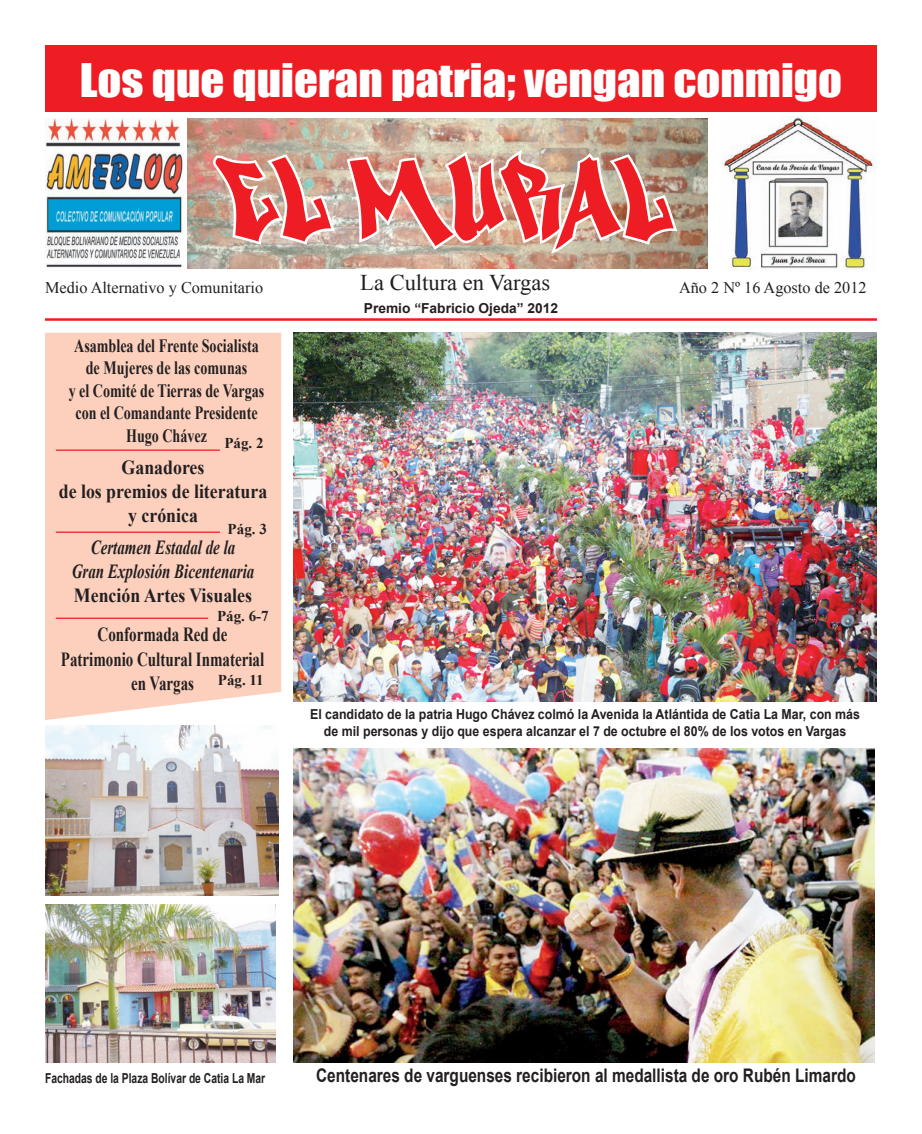
<style>
.page{position:relative;width:922px;height:1134px;background:#fff}
.page>*{position:absolute;margin:0;border:0;box-sizing:border-box;transform-origin:0 0}
.t1{font:102.5px "Nosegrind Demo";color:#ee1d23}
.t2{font:42.5px "Impact";color:#fff;scale:1.1 1}
.t3{font:22.5px "Times New Roman";color:#231f20}
.Normal__Web{font:700 20px/24px "Times New Roman";color:#231f20;text-align:center;scale:.89 1}
.Normal__Web-2{font:700 20px "Times New Roman";color:#231f20;scale:.75 1}
.t4{font:italic 700 20px "Times New Roman";color:#231f20;scale:.75 1}
.t5{font:700 18.75px/22.5px "Times New Roman";color:#231f20;text-align:center;scale:.75 1}
.t6{font:700 18.75px "Arial";color:#231f20;scale:.82 1}
.t7{font:16.25px "Times New Roman";color:#231f20}
.t8{font:700 15px "Times New Roman";color:#231f20}
.t9{font:700 13.75px "Arial";color:#231f20;scale:.9 1}
.t10{font:700 13.75px "Arial";color:#231f20;scale:.75 1}
.t11{font:700 13.75px "Arial";color:#231f20}
</style>
<div class="page">
<img style="left:722px;top:117px;width:154px;height:153px">
<img style="left:188px;top:119px;width:519px;height:149px">
<img style="left:210px;top:144px;width:470px;height:113px">
<div style="left:45px;top:45px;width:831px;height:67px;background:#ee1d23"></div>
<hr style="left:45px;top:318px;width:831px;height:3px;background:#ee1d23">
<img style="left:45px;top:119px;width:138px;height:149px">
<img style="left:45px;top:904px;width:230px;height:159px">
<img style="left:293px;top:748px;width:580px;height:315px">
<img style="left:293px;top:333px;width:583px;height:368px">
<div style="left:45px;top:333px;width:236px;height:387px;background:#fcd0bd"></div>
<hr style="left:56px;top:449px;width:164px;height:2px;background:#ee1d23">
<hr style="left:56px;top:531px;width:164px;height:2px;background:#ee1d23">
<hr style="left:56px;top:618px;width:152px;height:1px;background:#ee1d23">
<img style="left:45px;top:726px;width:233px;height:169px">
<p class="t2" style="left:80px;top:48px;width:694px">Los que quieran patria; vengan conmigo</p>
<p class="t1" style="left:220px;top:144px;width:451px">EL MURAL</p>
<p class="t3" style="left:360px;top:267px;width:191px">La Cultura en Vargas</p>
<p class="t7" style="left:45px;top:277px;width:220px">Medio Alternativo y Comunitario</p>
<p class="t7" style="left:679px;top:277px;width:189px">Año 2 Nº 16 Agosto de 2012</p>
<p class="t5" style="left:74px;top:334px;width:248px">Asamblea del Frente Socialista</p>
<p class="t5" style="left:86px;top:356px;width:217px">de Mujeres de las comunas</p>
<p class="t5" style="left:69px;top:379px;width:262px">y el Comité de Tierras de Vargas</p>
<p class="t5" style="left:75px;top:401px;width:244px">con el Comandante Presidente<br>Hugo Chávez</p>
<p class="t8" style="left:224px;top:432px;width:41px">Pág. 2</p>
<p class="Normal__Web" style="left:122px;top:455px;width:94px">Ganadores</p>
<p class="Normal__Web" style="left:59px;top:479px;width:236px">de los premios de literatura y crónica</p>
<p class="t4" style="left:91px;top:533px;width:194px">Certamen Estadal de la</p>
<p class="t4" style="left:72px;top:557px;width:245px">Gran Explosión Bicentenaria</p>
<p class="Normal__Web" style="left:74px;top:583px;width:201px">Mención Artes Visuales</p>
<p class="Normal__Web-2" style="left:97px;top:621px;width:175px">Conformada Red de</p>
<p class="Normal__Web-2" style="left:61px;top:645px;width:273px">Patrimonio Cultural Inmaterial</p>
<p class="Normal__Web-2" style="left:131px;top:669px;width:85px">en Vargas</p>
<p class="t8" style="left:218px;top:669px;width:47px">Pág. 11</p>
<p class="t8" style="left:227px;top:519px;width:41px">Pág. 3</p>
<p class="t8" style="left:217px;top:605px;width:53px">Pág. 6-7</p>
<p class="t11" style="left:364px;top:299px;width:196px">Premio “Fabricio Ojeda” 2012</p>
<p class="t9" style="left:310px;top:705px;width:612px">El candidato de la patria Hugo Chávez colmó la Avenida la Atlántida de Catia La Mar, con más</p>
<p class="t9" style="left:324px;top:722px;width:582px">de mil personas y dijo que espera alcanzar el 7 de octubre el 80% de los votos en Vargas</p>
<p class="t10" style="left:45px;top:1069px;width:295px">Fachadas de la Plaza Bolívar de Catia La Mar</p>
<p class="t6" style="left:316px;top:1063px;width:659px">Centenares de varguenses recibieron al medallista de oro Rubén Limardo</p>
</div>
